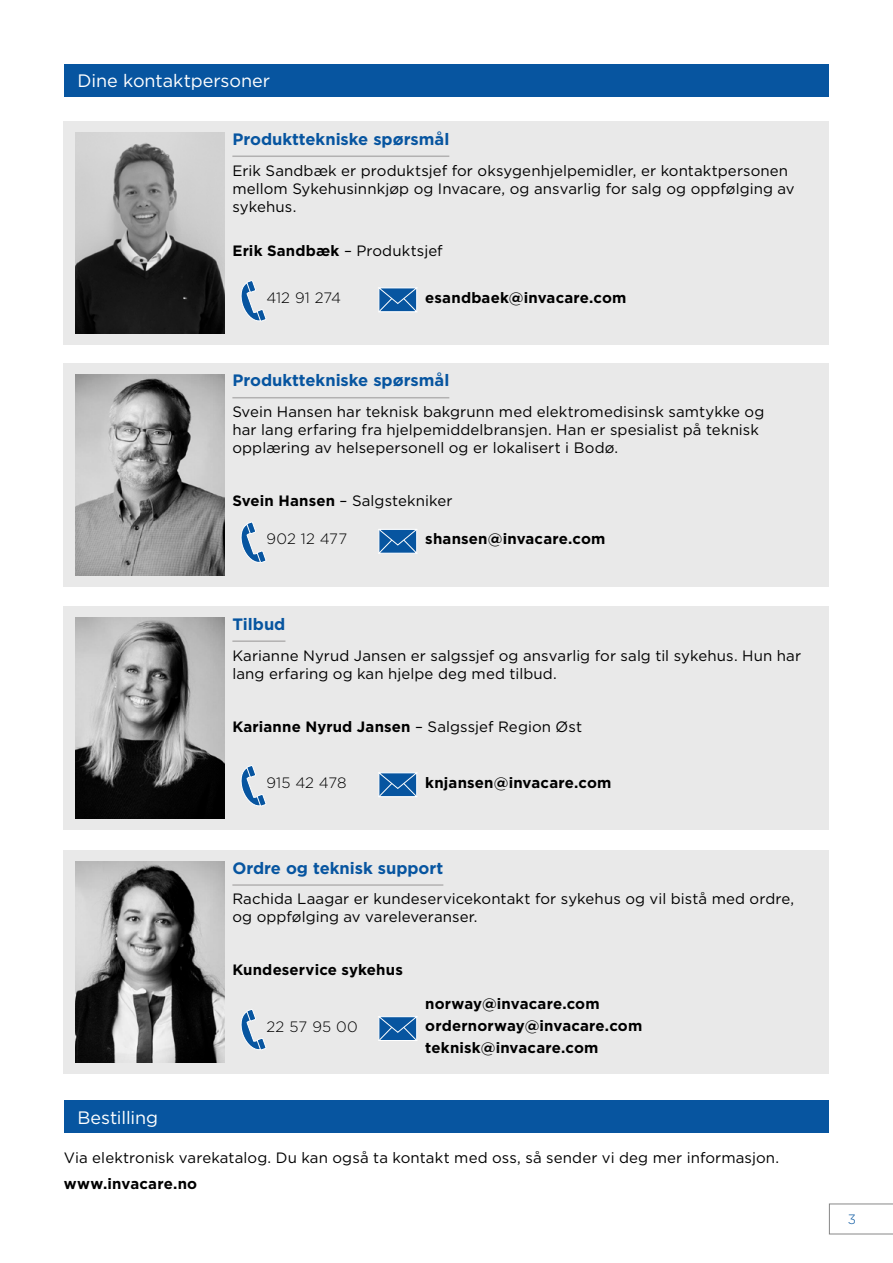
<style>
.page{position:relative;width:893px;height:1263px;background:#fff}
.page>*{position:absolute;margin:0;border:0;box-sizing:border-box;transform-origin:0 0}
.t1{font:18px "Gotham";color:#fff}
.t2{font:700 16.5px "Gotham";color:#0755a0}
.t3{font:15px/18px "Gotham";letter-spacing:.005em;color:#000}
.t4{font:700 15px/22.2px "Gotham";letter-spacing:.01em;color:#000}
.t5{font:300 15px "Gotham";letter-spacing:.005em;color:#000}
.t6{font:300 13.5px "Gotham";color:#0755a0}
.s1{font-weight:700}
.s2{font-weight:400}
</style>
<div class="page">
<div style="left:65px;top:64px;width:764px;height:33px;background:#0755a0"></div>
<div style="left:65px;top:1100px;width:764px;height:33px;background:#0755a0"></div>
<div style="left:64px;top:122px;width:765px;height:223px;background:#e9e9e9"></div>
<img style="left:75px;top:133px;width:149px;height:201px">
<hr style="left:232px;top:155px;width:217px;height:2px;background:#b2b1b1">
<svg style="left:241px;top:280px;width:25px;height:41px"></svg>
<svg style="left:378px;top:287px;width:39px;height:25px"></svg>
<div style="left:64px;top:363px;width:765px;height:223px;background:#e9e9e9"></div>
<img style="left:75px;top:374px;width:149px;height:201px">
<hr style="left:232px;top:397px;width:217px;height:1px;background:#b2b1b1">
<svg style="left:241px;top:522px;width:25px;height:41px"></svg>
<svg style="left:378px;top:529px;width:39px;height:25px"></svg>
<div style="left:64px;top:606px;width:765px;height:224px;background:#e9e9e9"></div>
<img style="left:75px;top:618px;width:149px;height:201px">
<hr style="left:232px;top:640px;width:53px;height:2px;background:#b2b1b1">
<svg style="left:241px;top:765px;width:25px;height:41px"></svg>
<svg style="left:378px;top:772px;width:39px;height:25px"></svg>
<div style="left:64px;top:850px;width:765px;height:224px;background:#e9e9e9"></div>
<img style="left:75px;top:862px;width:149px;height:200px">
<hr style="left:232px;top:884px;width:211px;height:2px;background:#b2b1b1">
<svg style="left:241px;top:1009px;width:25px;height:41px"></svg>
<svg style="left:378px;top:1016px;width:40px;height:25px"></svg>
<svg style="left:829px;top:1204px;width:64px;height:30px"></svg>
<p class="t1" style="left:77px;top:69px;width:194px">Dine kontaktpersoner</p>
<p class="t2" style="left:232px;top:128px;width:218px">Produkttekniske spørsmål</p>
<p class="t3" style="left:232px;top:161px;width:564px">Erik Sandbæk er produktsjef for oksygenhjelpemidler, er kontaktpersonen mellom Sykehusinnkjøp og Invacare, og ansvarlig for salg og oppfølging av sykehus.</p>
<p class="t3" style="left:232px;top:241px;width:212px"><span class="s1">Erik Sandbæk</span> – Produktsjef</p>
<p class="t5" style="left:266px;top:288px;width:76px">412 91 274</p>
<p class="t4" style="left:425px;top:286px;width:203px">esandbaek@invacare.com</p>
<p class="t2" style="left:232px;top:370px;width:218px">Produkttekniske spørsmål</p>
<p class="t3" style="left:232px;top:402px;width:533px">Svein Hansen har teknisk bakgrunn med elektromedisinsk samtykke og har lang erfaring fra hjelpemiddelbransjen. Han er spesialist på teknisk opplæring av helsepersonell og er lokalisert i Bodø.</p>
<p class="t3" style="left:232px;top:491px;width:222px"><span class="s1">Svein Hansen</span> – Salgstekniker</p>
<p class="t5" style="left:266px;top:529px;width:82px">902 12 477</p>
<p class="t4" style="left:425px;top:528px;width:182px">shansen@invacare.com</p>
<p class="t2" style="left:232px;top:613px;width:55px">Tilbud</p>
<p class="t3" style="left:232px;top:646px;width:570px">Karianne Nyrud Jansen er salgssjef og ansvarlig for salg til sykehus. Hun har lang erfaring og kan hjelpe deg med tilbud.</p>
<p class="t4" style="left:232px;top:715px;width:351px">Karianne Nyrud Jansen <span class="s2">– Salgssjef Region Øst</span></p>
<p class="t5" style="left:266px;top:773px;width:82px">915 42 478</p>
<p class="t4" style="left:425px;top:771px;width:188px">knjansen@invacare.com</p>
<p class="t2" style="left:232px;top:857px;width:212px">Ordre og teknisk support</p>
<p class="t3" style="left:232px;top:890px;width:563px">Rachida Laagar er kundeservicekontakt for sykehus og vil bistå med ordre, og oppfølging av vareleveranser.</p>
<p class="t4" style="left:232px;top:959px;width:172px">Kundeservice sykehus</p>
<p class="t1" style="left:77px;top:1106px;width:82px">Bestilling</p>
<p class="t5" style="left:266px;top:1017px;width:93px">22 57 95 00</p>
<p class="t4" style="left:425px;top:992px;width:218px">norway@invacare.com ordernorway@invacare.com teknisk@invacare.com</p>
<p class="t3" style="left:64px;top:1148px;width:717px">Via elektronisk varekatalog. Du kan også ta kontakt med oss, så sender vi deg mer informasjon.</p>
<p class="t4" style="left:64px;top:1172px;width:135px">www.invacare.no</p>
<p class="t6" style="left:848px;top:1211px;width:10px">3</p>
</div>
